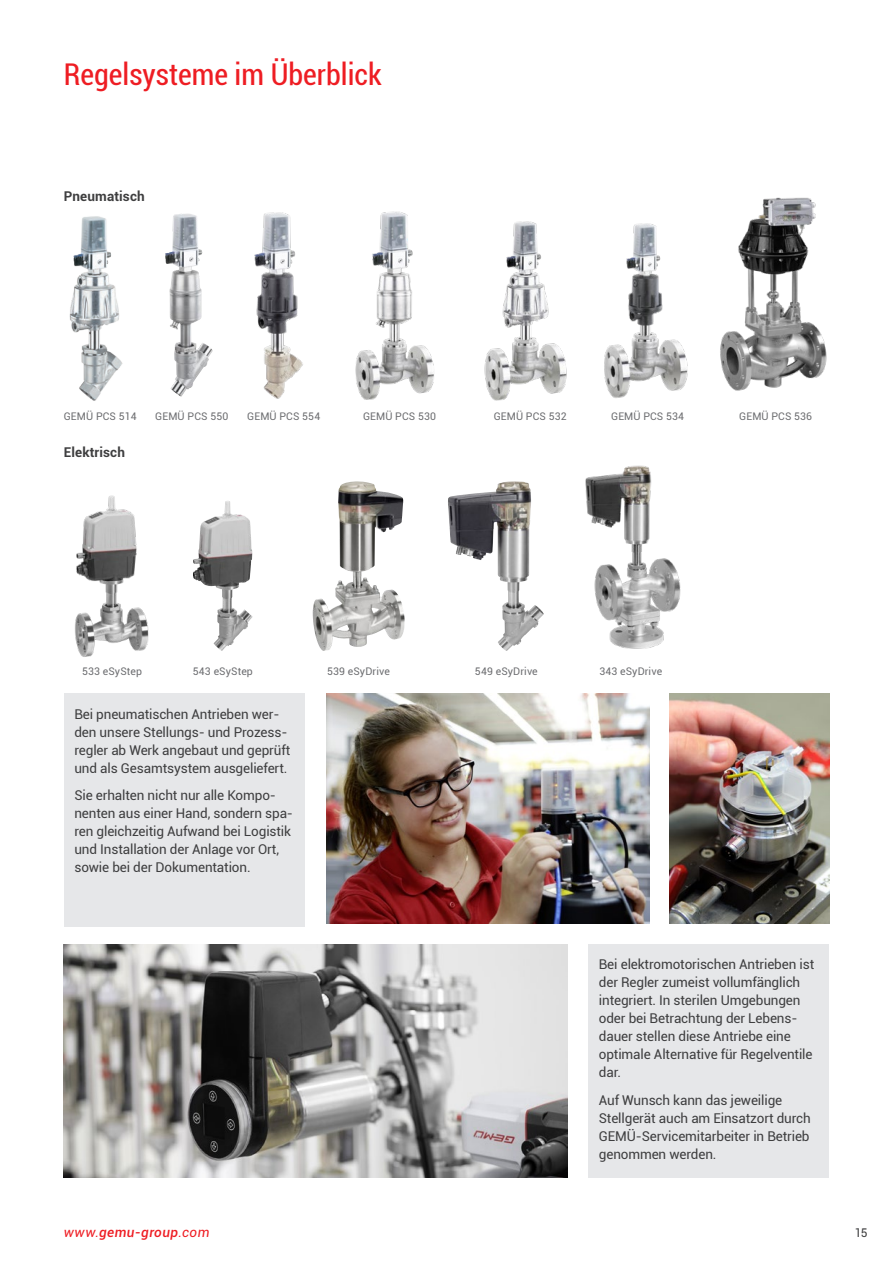
<style>
.page{position:relative;width:893px;height:1263px;background:#fff}
.page>*{position:absolute;margin:0;border:0;box-sizing:border-box;transform-origin:0 0}
.t1{font:condensed 30px "Roboto";color:#ee1d23}
.t2{font:13.5px/18px "Roboto";letter-spacing:-.01em;color:#3e3e3f}
.t3{font:700 13.5px "Roboto";letter-spacing:.01em;color:#3e3e3f}
.t4{font:italic 500 13.5px "Roboto";letter-spacing:.035em;color:#ee1d23}
.t5{font:12px "Roboto";color:#3e3e3f}
.t6{font:10.5px "Roboto";letter-spacing:.01em;color:#6c6d70}
.s1{font-weight:400}
</style>
<div class="page">
<img style="left:720px;top:197px;width:107px;height:194px">
<img style="left:69px;top:216px;width:54px;height:185px">
<img style="left:75px;top:495px;width:74px;height:162px">
<img style="left:193px;top:501px;width:51px;height:150px">
<img style="left:313px;top:481px;width:42px;height:170px">
<img style="left:448px;top:481px;width:65px;height:122px">
<img style="left:585px;top:465px;width:96px;height:184px">
<img style="left:165px;top:213px;width:48px;height:184px">
<img style="left:254px;top:212px;width:49px;height:187px">
<img style="left:355px;top:211px;width:79px;height:189px">
<img style="left:484px;top:221px;width:83px;height:180px">
<img style="left:604px;top:223px;width:84px;height:175px">
<img style="left:326px;top:694px;width:324px;height:229px">
<img style="left:670px;top:694px;width:159px;height:229px">
<div style="left:64px;top:694px;width:241px;height:233px;background:#e6e7e9"></div>
<img style="left:64px;top:944px;width:503px;height:234px">
<div style="left:588px;top:944px;width:241px;height:234px;background:#e6e7e9"></div>
<h1 class="t1" style="left:64px;top:54px;width:319px">Regelsysteme im Überblick</h1>
<p class="t3" style="left:64px;top:187px;width:83px">Pneumatisch</p>
<p class="t6" style="left:64px;top:408px;width:74px">GEMÜ PCS 514</p>
<p class="t3" style="left:64px;top:442px;width:63px">Elektrisch</p>
<p class="t6" style="left:155px;top:408px;width:74px">GEMÜ PCS 550</p>
<p class="t6" style="left:247px;top:408px;width:74px">GEMÜ PCS 554</p>
<p class="t6" style="left:363px;top:408px;width:74px">GEMÜ PCS 530</p>
<p class="t6" style="left:494px;top:408px;width:74px">GEMÜ PCS 532</p>
<p class="t6" style="left:611px;top:408px;width:74px">GEMÜ PCS 534</p>
<p class="t6" style="left:739px;top:408px;width:74px">GEMÜ PCS 536</p>
<p class="t6" style="left:82px;top:664px;width:61px">533 eSyStep</p>
<p class="t6" style="left:193px;top:664px;width:61px">543 eSyStep</p>
<p class="t2" style="left:74px;top:704px;width:217px">Bei pneumatischen Antrieben wer&shy;den unsere Stellungs- und Prozess&shy;regler ab Werk angebaut und geprüft und als Gesamtsystem ausgeliefert.</p>
<p class="t2" style="left:74px;top:786px;width:220px">Sie erhalten nicht nur alle Kompo&shy;nenten aus einer Hand, sondern spa&shy;ren gleichzeitig Aufwand bei Logistik und Installation der Anlage vor Ort, sowie bei der Dokumentation.</p>
<p class="t6" style="left:327px;top:664px;width:64px">539 eSyDrive</p>
<p class="t6" style="left:475px;top:664px;width:64px">549 eSyDrive</p>
<p class="t6" style="left:599px;top:664px;width:64px">343 eSyDrive</p>
<p class="t2" style="left:599px;top:955px;width:217px">Bei elektromotorischen Antrieben ist der Regler zumeist vollumfänglich integriert. In sterilen Umgebungen oder bei Betrachtung der Lebens&shy;dauer stellen diese Antriebe eine optimale Alternative für Regelventile dar.</p>
<p class="t2" style="left:599px;top:1091px;width:213px">Auf Wunsch kann das jeweilige<br>Stellgerät auch am Einsatzort durch<br>GEMÜ-Servicemitarbeiter in Betrieb genommen werden.</p>
<p class="t4" style="left:64px;top:1223px;width:147px"><span class="s1">www.</span>gemu-group<span class="s1">.com</span></p>
<p class="t5" style="left:855px;top:1225px;width:14px">15</p>
</div>
